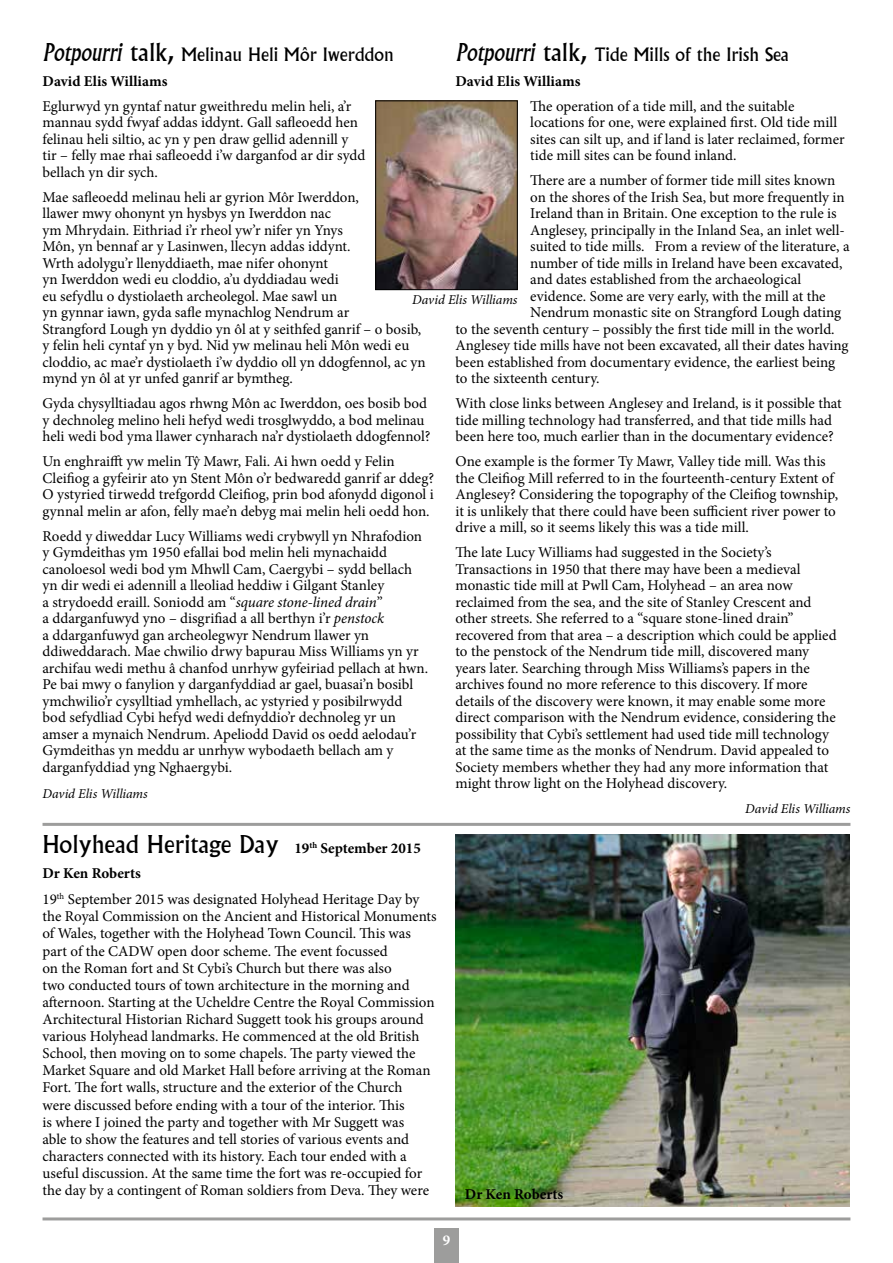
<style>
.page{position:relative;width:893px;height:1263px;background:#fff}
.page>*{position:absolute;margin:0;border:0;box-sizing:border-box;transform-origin:0 0}
.t1{font:24px "Albertus";color:#000}
.t2{font:18px "Albertus";color:#000}
.t3{font:15px/16.5px "Minion Pro";color:#000}
.t4{font:700 15px "Minion Pro";color:#000}
.t5{font:700 15px "Minion Pro";color:#fff}
.t6{font:italic 13.5px "Minion Pro";letter-spacing:-.005em;color:#000}
.s1{font-style:italic;font-size:24px}
.s2{font-size:24px}
.s3{font-style:italic}
.s4{font-family:"Minion Pro";font-weight:700;font-size:15px}
</style>
<div class="page">
<hr style="left:43px;top:1217px;width:807px;height:3px;background:#9d9d9c">
<div style="left:434px;top:1228px;width:25px;height:35px;background:#9d9d9c"></div>
<img style="left:377px;top:103px;width:138px;height:185px">
<div style="left:375px;top:101px;width:142px;height:189px;border:1px solid #000"></div>
<hr style="left:43px;top:823px;width:807px;height:3px;background:#9d9d9c">
<img style="left:455px;top:834px;width:395px;height:372px">
<p class="t2" style="left:43px;top:44px;width:353px"><span class="s1">Potpourri</span> <span class="s2">talk,</span> Melinau Heli Môr Iwerddon</p>
<p class="t4" style="left:43px;top:70px;width:126px">David Elis Williams</p>
<p class="t3" style="left:43px;top:98px;width:324px">Eglurwyd yn gyntaf natur gweithredu melin heli, a’r mannau sydd fwyaf addas iddynt. Gall safleoedd hen felinau heli siltio, ac yn y pen draw gellid adennill y tir – felly mae rhai safleoedd i’w darganfod ar dir sydd bellach yn dir sych.</p>
<p class="t3" style="left:43px;top:189px;width:385px">Mae safleoedd melinau heli ar gyrion Môr Iwerddon,<br>llawer mwy ohonynt yn hysbys yn Iwerddon nac<br>ym Mhrydain. Eithriad i’r rheol yw’r nifer yn Ynys<br>Môn, yn bennaf ar y Lasinwen, llecyn addas iddynt.<br>Wrth adolygu’r llenyddiaeth, mae nifer ohonynt<br>yn Iwerddon wedi eu cloddio, a’u dyddiadau wedi<br>eu sefydlu o dystiolaeth archeolegol. Mae sawl un<br>yn gynnar iawn, gyda safle mynachlog Nendrum ar<br>Strangford Lough yn dyddio yn ôl at y seithfed ganrif – o bosib, y felin heli cyntaf yn y byd. Nid yw melinau heli Môn wedi eu cloddio, ac mae’r dystiolaeth i’w dyddio oll yn ddogfennol, ac yn mynd yn ôl at yr unfed ganrif ar bymtheg.</p>
<p class="t3" style="left:43px;top:395px;width:389px">Gyda chysylltiadau agos rhwng Môn ac Iwerddon, oes bosib bod y dechnoleg melino heli hefyd wedi trosglwyddo, a bod melinau heli wedi bod yma llawer cynharach na’r dystiolaeth ddogfennol?</p>
<p class="t3" style="left:43px;top:453px;width:393px">Un enghraifft yw melin Tŷ Mawr, Fali. Ai hwn oedd y Felin Cleifiog a gyfeirir ato yn Stent Môn o’r bedwaredd ganrif ar ddeg?<br>O ystyried tirwedd trefgordd Cleifiog, prin bod afonydd digonol i gynnal melin ar afon, felly mae’n debyg mai melin heli oedd hon.</p>
<p class="t3" style="left:43px;top:528px;width:387px">Roedd y diweddar Lucy Williams wedi crybwyll yn Nhrafodion y Gymdeithas ym 1950 efallai bod melin heli mynachaidd canoloesol wedi bod ym Mhwll Cam, Caergybi – sydd bellach yn dir wedi ei adennill a lleoliad heddiw i Gilgant Stanley<br>a strydoedd eraill. Soniodd am “<span class="s3">square stone-lined drain</span>”<br>a ddarganfuwyd yno – disgrifiad a all berthyn i’r <span class="s3">penstock<br></span>a ddarganfuwyd gan archeolegwyr Nendrum llawer yn ddiweddarach. Mae chwilio drwy bapurau Miss Williams yn yr archifau wedi methu â chanfod unrhyw gyfeiriad pellach at hwn.<br>Pe bai mwy o fanylion y darganfyddiad ar gael, buasai’n bosibl ymchwilio’r cysylltiad ymhellach, ac ystyried y posibilrwydd bod sefydliad Cybi hefyd wedi defnyddio’r dechnoleg yr un amser a mynaich Nendrum. Apeliodd David os oedd aelodau’r Gymdeithas yn meddu ar unrhyw wybodaeth bellach am y darganfyddiad yng Nghaergybi.</p>
<p class="t6" style="left:43px;top:785px;width:107px">David Elis Williams</p>
<p class="t2" style="left:455px;top:44px;width:335px"><span class="s1">Potpourri</span> <span class="s2">talk,</span> Tide Mills of the Irish Sea</p>
<p class="t4" style="left:455px;top:70px;width:126px">David Elis Williams</p>
<p class="t3" style="left:530px;top:98px;width:316px">The operation of a tide mill, and the suitable locations for one, were explained first. Old tide mill sites can silt up, and if land is later reclaimed, former tide mill sites can be found inland.</p>
<p class="t3" style="left:530px;top:172px;width:307px">There are a number of former tide mill sites known</p>
<p class="t3" style="left:530px;top:189px;width:316px">on the shores of the Irish Sea, but more frequently in</p>
<p class="t3" style="left:530px;top:205px;width:308px">Ireland than in Britain. One exception to the rule is</p>
<p class="t3" style="left:530px;top:222px;width:316px">Anglesey, principally in the Inland Sea, an inlet well-</p>
<p class="t3" style="left:530px;top:238px;width:321px">suited to tide mills. From a review of the literature, a</p>
<p class="t3" style="left:530px;top:255px;width:314px">number of tide mills in Ireland have been excavated,</p>
<p class="t3" style="left:530px;top:271px;width:272px">and dates established from the archaeological</p>
<p class="t3" style="left:530px;top:288px;width:297px">evidence. Some are very early, with the mill at the</p>
<p class="t3" style="left:530px;top:304px;width:312px">Nendrum monastic site on Strangford Lough dating</p>
<p class="t3" style="left:455px;top:321px;width:381px">to the seventh century – possibly the first tide mill in the world.</p>
<p class="t3" style="left:455px;top:337px;width:395px">Anglesey tide mills have not been excavated, all their dates having</p>
<p class="t3" style="left:455px;top:354px;width:381px">been established from documentary evidence, the earliest being</p>
<p class="t3" style="left:455px;top:370px;width:146px">to the sixteenth century.</p>
<p class="t3" style="left:455px;top:395px;width:388px">With close links between Anglesey and Ireland, is it possible that tide milling technology had transferred, and that tide mills had been here too, much earlier than in the documentary evidence?</p>
<p class="t3" style="left:455px;top:453px;width:384px">One example is the former Ty Mawr, Valley tide mill. Was this the Cleifiog Mill referred to in the fourteenth-century Extent of Anglesey? Considering the topography of the Cleifiog township, it is unlikely that there could have been sufficient river power to drive a mill, so it seems likely this was a tide mill.</p>
<p class="t3" style="left:455px;top:544px;width:383px">The late Lucy Williams had suggested in the Society’s Transactions in 1950 that there may have been a medieval monastic tide mill at Pwll Cam, Holyhead – an area now reclaimed from the sea, and the site of Stanley Crescent and other streets. She referred to a “square stone-lined drain” recovered from that area – a description which could be applied to the penstock of the Nendrum tide mill, discovered many years later. Searching through Miss Williams’s papers in the archives found no more reference to this discovery. If more details of the discovery were known, it may enable some more direct comparison with the Nendrum evidence, considering the possibility that Cybi’s settlement had used tide mill technology at the same time as the monks of Nendrum. David appealed to Society members whether they had any more information that might throw light on the Holyhead discovery.</p>
<p class="t6" style="left:745px;top:799px;width:107px">David Elis Williams</p>
<p class="t6" style="left:412px;top:290px;width:107px">David Elis Williams</p>
<h1 class="t1" style="left:43px;top:830px;width:380px">Holyhead Heritage Day <span class="s4">19</span><sup>th</sup> <span class="s4">September 2015</span></h1>
<p class="t4" style="left:43px;top:862px;width:100px">Dr Ken Roberts</p>
<p class="t3" style="left:43px;top:891px;width:396px;line-height:17.1px">19<sup>th</sup> September 2015 was designated Holyhead Heritage Day by the Royal Commission on the Ancient and Historical Monuments of Wales, together with the Holyhead Town Council. This was part of the CADW open door scheme. The event focussed<br>on the Roman fort and St Cybi’s Church but there was also<br>two conducted tours of town architecture in the morning and afternoon. Starting at the Ucheldre Centre the Royal Commission Architectural Historian Richard Suggett took his groups around various Holyhead landmarks. He commenced at the old British School, then moving on to some chapels. The party viewed the Market Square and old Market Hall before arriving at the Roman Fort. The fort walls, structure and the exterior of the Church<br>were discussed before ending with a tour of the interior. This<br>is where I joined the party and together with Mr Suggett was<br>able to show the features and tell stories of various events and characters connected with its history. Each tour ended with a useful discussion. At the same time the fort was re-occupied for the day by a contingent of Roman soldiers from Deva. They were</p>
<p class="t5" style="left:443px;top:1230px;width:9px">9</p>
<p class="t4" style="left:465px;top:1184px;width:100px">Dr Ken Roberts</p>
</div>
